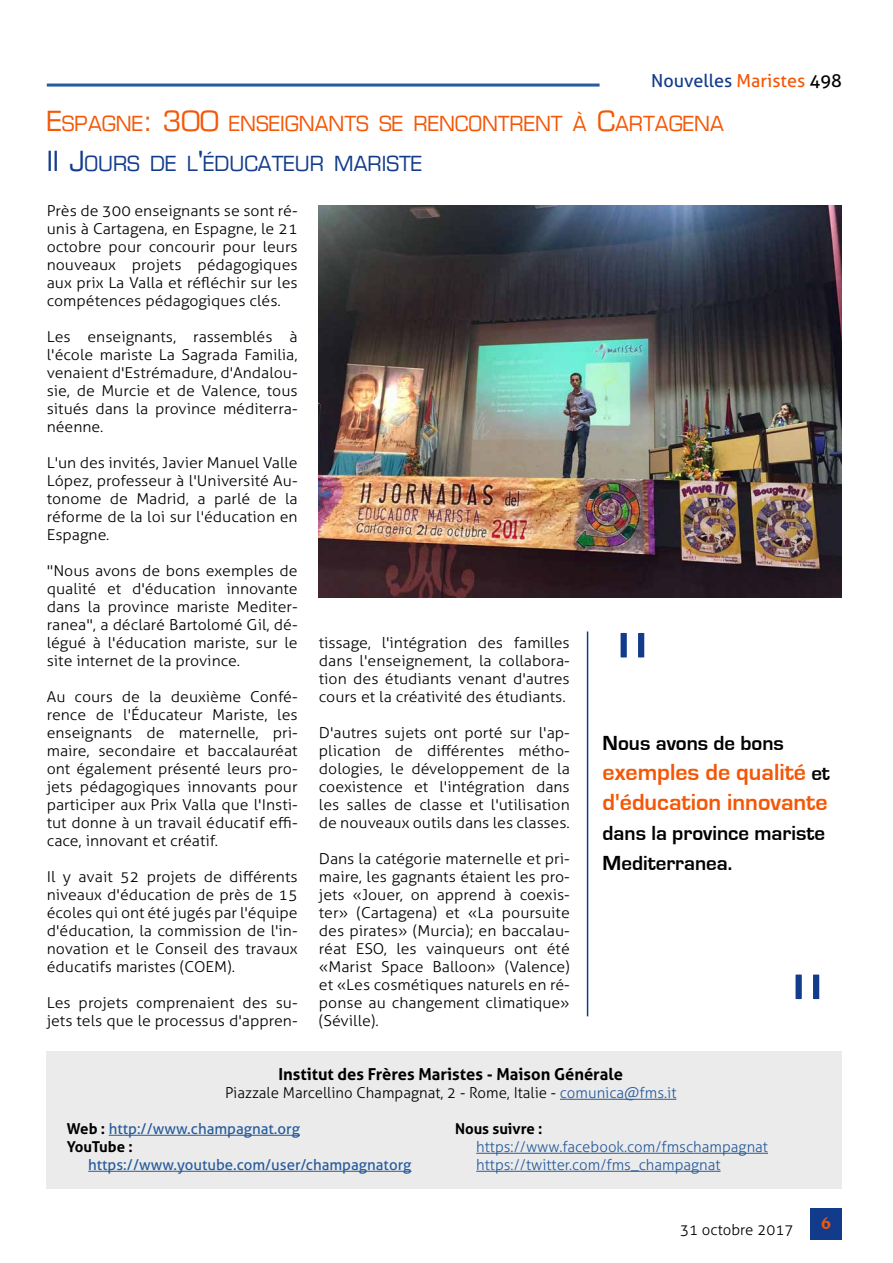
<style>
.page{position:relative;width:893px;height:1263px;background:#fff}
.page>*{position:absolute;margin:0;border:0;box-sizing:border-box;transform-origin:0 0}
.t1{font:300 90px "Aller";color:#123b8b}
.t2{font:700 24px/30px "Eurostile";color:#f45706}
.t3{font:700 21px/30px "Eurostile";color:#000}
.t4{font:20.25px/39.8px "Eurostile";color:#f45706}
.t5{font:18px "Aller";color:#123b8b}
.t6{font:700 18px "Novarese IT Cby BT";color:#f45706}
.t7{font:700 16.5px "Aller";color:#000}
.t8{font:300 15px/18px "Aller";color:#000;text-align:justify;scale:1.06 1}
.t9{font:15px/18px "Aller";color:#275b9b}
.t10{font:300 15px/18px "Aller";color:#275b9b}
.t11{font:300 15px "Aller";color:#000}
.t12{font:700 15px "Aller";color:#000}
.s1{color:#f45706}
.s2{color:#000}
.s3{font-size:27px}
.s4{font-size:27px;color:#123b8b}
.s5{color:#123b8b}
.s6{font-size:21px;color:#000}
.s7{color:#275b9b}
.s8{font-weight:700;color:#000}
</style>
<div class="page">
<hr style="left:47px;top:84px;width:553px;height:3px;background:#275b9b">
<div style="left:810px;top:1208px;width:32px;height:31px;background:#123b8b"></div>
<div style="left:47px;top:1051px;width:795px;height:138px;background:#ebebeb"></div>
<hr style="left:560px;top:1099px;width:116px;height:1px;background:#275b9b">
<hr style="left:109px;top:1135px;width:191px;height:1px;background:#275b9b">
<hr style="left:88px;top:1171px;width:323px;height:1px;background:#275b9b">
<hr style="left:476px;top:1153px;width:292px;height:1px;background:#275b9b">
<hr style="left:476px;top:1171px;width:245px;height:1px;background:#275b9b">
<hr style="left:587px;top:631px;width:1px;height:385px;background:#123b8b">
<img style="left:319px;top:206px;width:523px;height:392px">
<p class="t5" style="left:651px;top:69px;width:192px">Nouvelles <span class="s1">Maristes</span> <span class="s2">498</span></p>
<h3 class="t4" style="left:47px;top:104px;width:679px"><span class="s3">E</span>SPAGNE<span class="s3">: 300</span> ENSEIGNANTS SE RENCONTRENT À <span class="s3">C</span>ARTAGENA<br><span class="s4">II J</span><span class="s5">OURS DE L</span><span class="s4">'</span><span class="s5">ÉDUCATEUR MARISTE</span></h3>
<p class="t8" style="left:47px;top:202px;width:238px">Près de 300 enseignants se sont ré&shy;unis à Cartagena, en Espagne, le 21 octobre pour concourir pour leurs nouveaux projets pédagogiques aux prix La Valla et réfléchir sur les compétences pédagogiques clés.</p>
<p class="t8" style="left:47px;top:328px;width:238px">Les enseignants, rassemblés à l'école mariste La Sagrada Familia, venaient d'Estrémadure, d'Andalou&shy;sie, de Murcie et de Valence, tous situés dans la province méditerra&shy;néenne.</p>
<p class="t8" style="left:47px;top:454px;width:238px">L'un des invités, Javier Manuel Valle López, professeur à l'Université Au&shy;tonome de Madrid, a parlé de la réforme de la loi sur l'éducation en Espagne.</p>
<p class="t8" style="left:47px;top:562px;width:238px">"Nous avons de bons exemples de qualité et d'éducation innovante dans la province mariste Mediter&shy;ranea", a déclaré Bartolomé Gil, dé&shy;légué à l'éducation mariste, sur le site internet de la province.</p>
<p class="t8" style="left:47px;top:688px;width:238px">Au cours de la deuxième Confé&shy;rence de l'Éducateur Mariste, les enseignants de maternelle, pri&shy;maire, secondaire et baccalauréat ont également présenté leurs pro&shy;jets pédagogiques innovants pour participer aux Prix Valla que l'Insti&shy;tut donne à un travail éducatif effi&shy;cace, innovant et créatif.</p>
<p class="t8" style="left:47px;top:868px;width:238px">Il y avait 52 projets de différents niveaux d'éducation de près de 15 écoles qui ont été jugés par l'équipe d'éducation, la commission de l'in&shy;novation et le Conseil des travaux éducatifs maristes (COEM).</p>
<p class="t8" style="left:47px;top:994px;width:238px">Les projets comprenaient des su&shy;jets tels que le processus d'appren-</p>
<p class="t8" style="left:319px;top:634px;width:238px">tissage, l'intégration des familles dans l'enseignement, la collabora&shy;tion des étudiants venant d'autres cours et la créativité des étudiants.</p>
<p class="t8" style="left:319px;top:724px;width:238px">D'autres sujets ont porté sur l'ap&shy;plication de différentes métho&shy;dologies, le développement de la coexistence et l'intégration dans les salles de classe et l'utilisation de nouveaux outils dans les classes.</p>
<p class="t8" style="left:319px;top:850px;width:238px">Dans la catégorie maternelle et pri&shy;maire, les gagnants étaient les pro&shy;jets «Jouer, on apprend à coexis&shy;ter» (Cartagena) et «La poursuite des pirates» (Murcia); en baccalau&shy;réat ESO, les vainqueurs ont été «Marist Space Balloon» (Valence) et «Les cosmétiques naturels en ré&shy;ponse au changement climatique» (Séville).</p>
<h1 class="t1" style="left:614px;top:612px;width:39px">"</h1>
<h3 class="t3" style="left:603px;top:728px;width:183px">Nous avons de bons</h3>
<h2 class="t2" style="left:603px;top:757px;width:229px">exemples de qualité <span class="s6">et </span>d'éducation innovante</h2>
<h3 class="t3" style="left:603px;top:818px;width:224px">dans la province mariste<br>Mediterranea.</h3>
<h1 class="t1" style="left:789px;top:953px;width:39px">"</h1>
<p class="t7" style="left:278px;top:1064px;width:346px">Institut des Frères Maristes - Maison Générale</p>
<p class="t11" style="left:225px;top:1084px;width:453px">Piazzale Marcellino Champagnat, 2 - Rome, Italie - <span class="s7">comunica@fms.it</span></p>
<p class="t9" style="left:67px;top:1120px;width:235px"><span class="s8">Web :</span> http://www.champagnat.org<br><span class="s8">YouTube :</span></p>
<p class="t9" style="left:88px;top:1156px;width:325px">https://www.youtube.com/user/champagnatorg</p>
<p class="t12" style="left:455px;top:1119px;width:89px">Nous suivre :</p>
<p class="t10" style="left:476px;top:1138px;width:293px">https://www.facebook.com/fmschampagnat https://twitter.com/fms_champagnat</p>
<p class="t11" style="left:680px;top:1220px;width:115px">31 octobre 2017</p>
<p class="t6" style="left:821px;top:1212px;width:12px">6</p>
</div>
